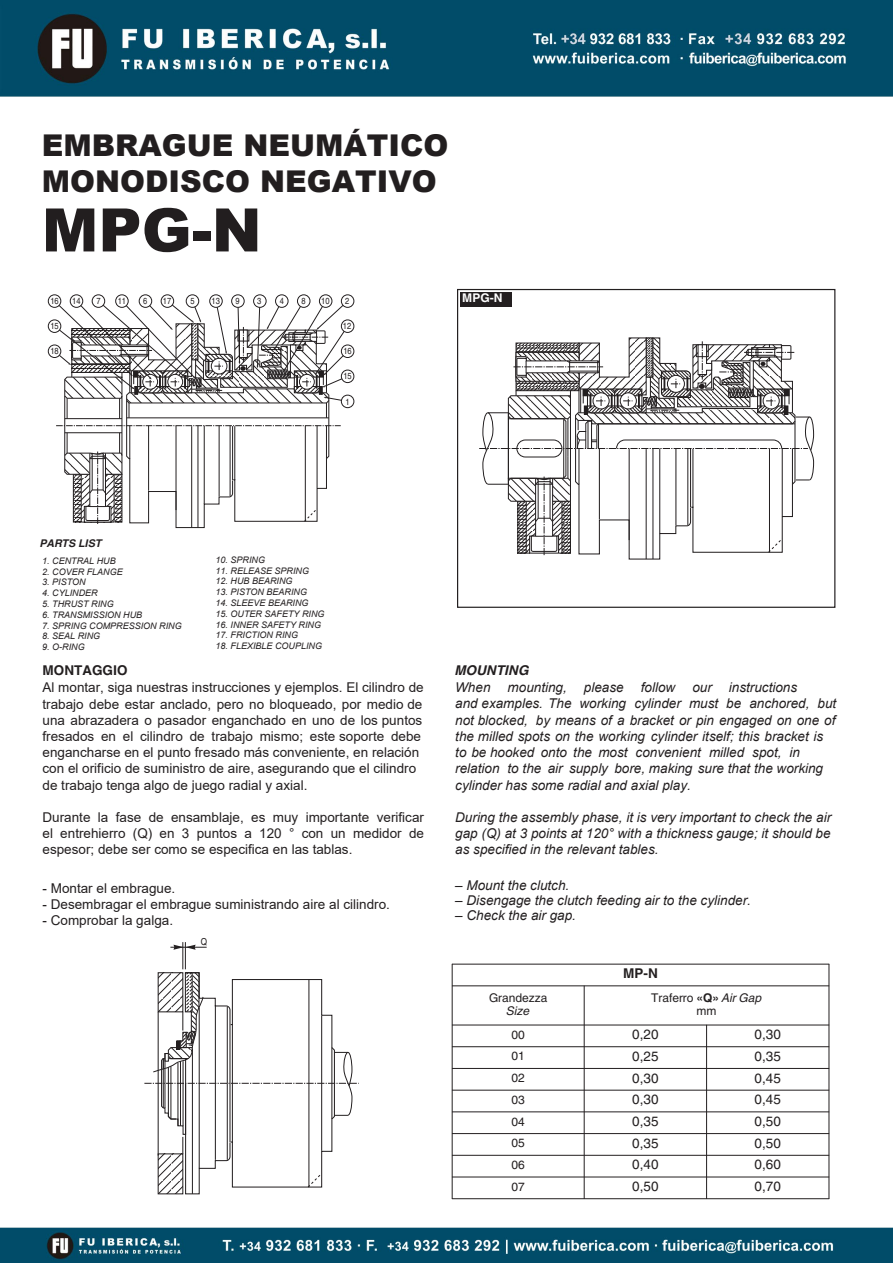
<style>
.page{position:relative;width:893px;height:1263px;background:#fff}
.page>*{position:absolute;margin:0;border:0;box-sizing:border-box;transform-origin:0 0}
.t1{font:900 60px "Arial";color:#221e1f}
.t2{font:900 30px/36px "Arial";color:#221e1f}
.t3{font:italic 13.5px/16.2px "Arial";color:#231f20}
.t4{font:13.5px/16.2px "Arial";color:#231f20}
.t5{font:13.5px "Arial";color:#231f20}
.t6{font:13.5px "Helvetica World";color:#231f20}
.t7{font:700 13.5px "Helvetica World";color:#231f20}
.t8{font:italic 700 13.5px "Helvetica World";color:#231f20}
.t9{font:12px/13.5px "Helvetica World";color:#231f20;text-align:center}
.t10{font:700 12px "Helvetica World";color:#fff}
.t11{font:italic 12px "Helvetica World";color:#231f20}
.t12{font:italic 700 10.65px "Helvetica World";color:#231f20}
.t13{font:9.6px "Helvetica";color:#231f20;scale:.85 1}
.t14{font:italic 9px "Arial";color:#231f20}
.t15{font:8.85px "Helvetica";color:#231f20;scale:.85 1}
.s1{font-weight:700}
.s2{font-style:italic}
</style>
<div class="page">
<img style="left:0;top:0;width:893px;height:1262px">
<h2 class="t2" style="left:42px;top:126px;width:408px">EMBRAGUE NEUMÁTICO<br>MONODISCO NEGATIVO</h2>
<h1 class="t1" style="left:42px;top:186px;width:221px">MPG-N</h1>
<p class="t15" style="left:50px;top:298px;width:11px">16</p>
<p class="t15" style="left:72px;top:298px;width:11px">14</p>
<p class="t15" style="left:96px;top:298px;width:6px">7</p>
<p class="t15" style="left:118px;top:298px;width:11px">11</p>
<p class="t15" style="left:163px;top:298px;width:11px">17</p>
<p class="t15" style="left:190px;top:298px;width:6px">5</p>
<p class="t15" style="left:212px;top:298px;width:11px">13</p>
<p class="t15" style="left:257px;top:298px;width:6px">3</p>
<p class="t15" style="left:280px;top:298px;width:6px">4</p>
<p class="t15" style="left:302px;top:298px;width:6px">8</p>
<p class="t15" style="left:143px;top:298px;width:6px">6</p>
<p class="t15" style="left:236px;top:298px;width:6px">9</p>
<p class="t15" style="left:345px;top:298px;width:6px">2</p>
<p class="t15" style="left:321px;top:298px;width:11px">10</p>
<p class="t10" style="left:462px;top:291px;width:42px">MPG-N</p>
<p class="t15" style="left:50px;top:323px;width:11px">15</p>
<p class="t15" style="left:343px;top:323px;width:11px">12</p>
<p class="t15" style="left:50px;top:348px;width:11px">18</p>
<p class="t15" style="left:343px;top:348px;width:11px">16</p>
<p class="t15" style="left:343px;top:373px;width:11px">15</p>
<p class="t15" style="left:346px;top:398px;width:6px">1</p>
<p class="t12" style="left:40px;top:537px;width:63px">PARTS LIST</p>
<p class="t14" style="left:42px;top:555px;width:75px">1. CENTRAL HUB</p>
<p class="t14" style="left:42px;top:566px;width:82px">2. COVER FLANGE</p>
<p class="t14" style="left:42px;top:576px;width:45px">3. PISTON</p>
<p class="t14" style="left:42px;top:587px;width:57px">4. CYLINDER</p>
<p class="t14" style="left:42px;top:598px;width:73px">5. THRUST RING</p>
<p class="t14" style="left:42px;top:609px;width:102px">6. TRANSMISSION HUB</p>
<p class="t14" style="left:42px;top:620px;width:141px">7. SPRING COMPRESSION RING</p>
<p class="t14" style="left:42px;top:630px;width:60px">8. SEAL RING</p>
<p class="t14" style="left:42px;top:641px;width:44px">9. O-RING</p>
<p class="t14" style="left:216px;top:554px;width:51px">10. SPRING</p>
<p class="t14" style="left:216px;top:565px;width:95px">11. RELEASE SPRING</p>
<p class="t14" style="left:216px;top:575px;width:79px">12. HUB BEARING</p>
<p class="t14" style="left:216px;top:586px;width:93px">13. PISTON BEARING</p>
<p class="t14" style="left:216px;top:597px;width:95px">14. SLEEVE BEARING</p>
<p class="t14" style="left:216px;top:608px;width:111px">15. OUTER SAFETY RING</p>
<p class="t14" style="left:216px;top:619px;width:107px">16. INNER SAFETY RING</p>
<p class="t14" style="left:216px;top:629px;width:84px">17. FRICTION RING</p>
<p class="t14" style="left:216px;top:640px;width:108px">18. FLEXIBLE COUPLING</p>
<p class="t7" style="left:43px;top:663px;width:87px">MONTAGGIO</p>
<p class="t4" style="left:43px;top:679px;width:383px">Al montar, siga nuestras instrucciones y ejemplos. El cilindro de trabajo debe estar anclado, pero no bloqueado, por medio de una abrazadera o pasador enganchado en uno de los puntos fresados en el cilindro de trabajo mismo; este soporte debe engancharse en el punto fresado más conveniente, en relación con el orificio de suministro de aire, asegurando que el cilindro de trabajo tenga algo de juego radial y axial.</p>
<p class="t4" style="left:43px;top:809px;width:383px;text-align:justify">Durante la fase de ensamblaje, es muy importante verificar el entrehierro (Q) en 3 puntos a 120 ° con un medidor de espesor; debe ser como se especifica en las tablas.</p>
<p class="t5" style="left:43px;top:879px;width:134px">- Montar el embrague.</p>
<p class="t5" style="left:43px;top:895px;width:349px">- Desembragar el embrague suministrando aire al cilindro.</p>
<p class="t5" style="left:43px;top:911px;width:132px">- Comprobar la galga.</p>
<p class="t13" style="left:201px;top:938px;width:9px">Q</p>
<p class="t8" style="left:455px;top:663px;width:76px">MOUNTING</p>
<p class="t3" style="left:455px;top:680px;width:37px">When</p>
<p class="t3" style="left:508px;top:680px;width:61px">mounting,</p>
<p class="t3" style="left:584px;top:680px;width:41px">please</p>
<p class="t3" style="left:641px;top:680px;width:36px">follow</p>
<p class="t3" style="left:692px;top:680px;width:21px">our</p>
<p class="t3" style="left:455px;top:680px;width:383px;text-indent:274px">instructions<br>and examples. The working cylinder must be anchored, but not blocked, by means of a bracket or pin engaged on one of the milled spots on the working cylinder itself; this bracket is to be hooked onto the most convenient milled spot, in relation to the air supply bore, making sure that the working cylinder has some radial and axial play.</p>
<p class="t3" style="left:455px;top:809px;width:377px;text-align:justify">During the assembly phase, it is very important to check the air gap (Q) at 3 points at 120° with a thickness gauge; it should be as specified in the relevant tables.</p>
<p class="t3" style="left:455px;top:878px;width:116px">– Mount the clutch.</p>
<p class="t3" style="left:455px;top:892px;width:297px">– Disengage the clutch feeding air to the cylinder.</p>
<p class="t3" style="left:455px;top:907px;width:122px">– Check the air gap.</p>
<p class="t9" style="left:489px;top:991px;width:60px">Grandezza</p>
<p class="t11" style="left:507px;top:1004px;width:25px">Size</p>
<p class="t7" style="left:623px;top:966px;width:36px">MP-N</p>
<p class="t9" style="left:651px;top:991px;width:112px">Traferro <span class="s1">«Q»</span> <span class="s2">Air Gap </span>mm</p>
<p class="t9" style="left:511px;top:1028px;width:15px">00</p>
<p class="t6" style="left:632px;top:1026px;width:28px">0,20</p>
<p class="t6" style="left:755px;top:1026px;width:28px">0,30</p>
<p class="t9" style="left:511px;top:1049px;width:15px">01</p>
<p class="t6" style="left:632px;top:1048px;width:28px">0,25</p>
<p class="t6" style="left:755px;top:1048px;width:28px">0,35</p>
<p class="t9" style="left:511px;top:1071px;width:15px">02</p>
<p class="t6" style="left:632px;top:1070px;width:28px">0,30</p>
<p class="t6" style="left:755px;top:1070px;width:28px">0,45</p>
<p class="t9" style="left:511px;top:1093px;width:15px">03</p>
<p class="t6" style="left:632px;top:1092px;width:28px">0,30</p>
<p class="t6" style="left:755px;top:1092px;width:28px">0,45</p>
<p class="t9" style="left:511px;top:1115px;width:15px">04</p>
<p class="t6" style="left:632px;top:1113px;width:28px">0,35</p>
<p class="t6" style="left:755px;top:1113px;width:28px">0,50</p>
<p class="t9" style="left:511px;top:1136px;width:15px">05</p>
<p class="t6" style="left:632px;top:1135px;width:28px">0,35</p>
<p class="t6" style="left:755px;top:1135px;width:28px">0,50</p>
<p class="t9" style="left:511px;top:1158px;width:15px">06</p>
<p class="t6" style="left:632px;top:1157px;width:28px">0,40</p>
<p class="t6" style="left:755px;top:1157px;width:28px">0,60</p>
<p class="t9" style="left:511px;top:1180px;width:15px">07</p>
<p class="t6" style="left:632px;top:1178px;width:28px">0,50</p>
<p class="t6" style="left:755px;top:1178px;width:28px">0,70</p>
</div>
